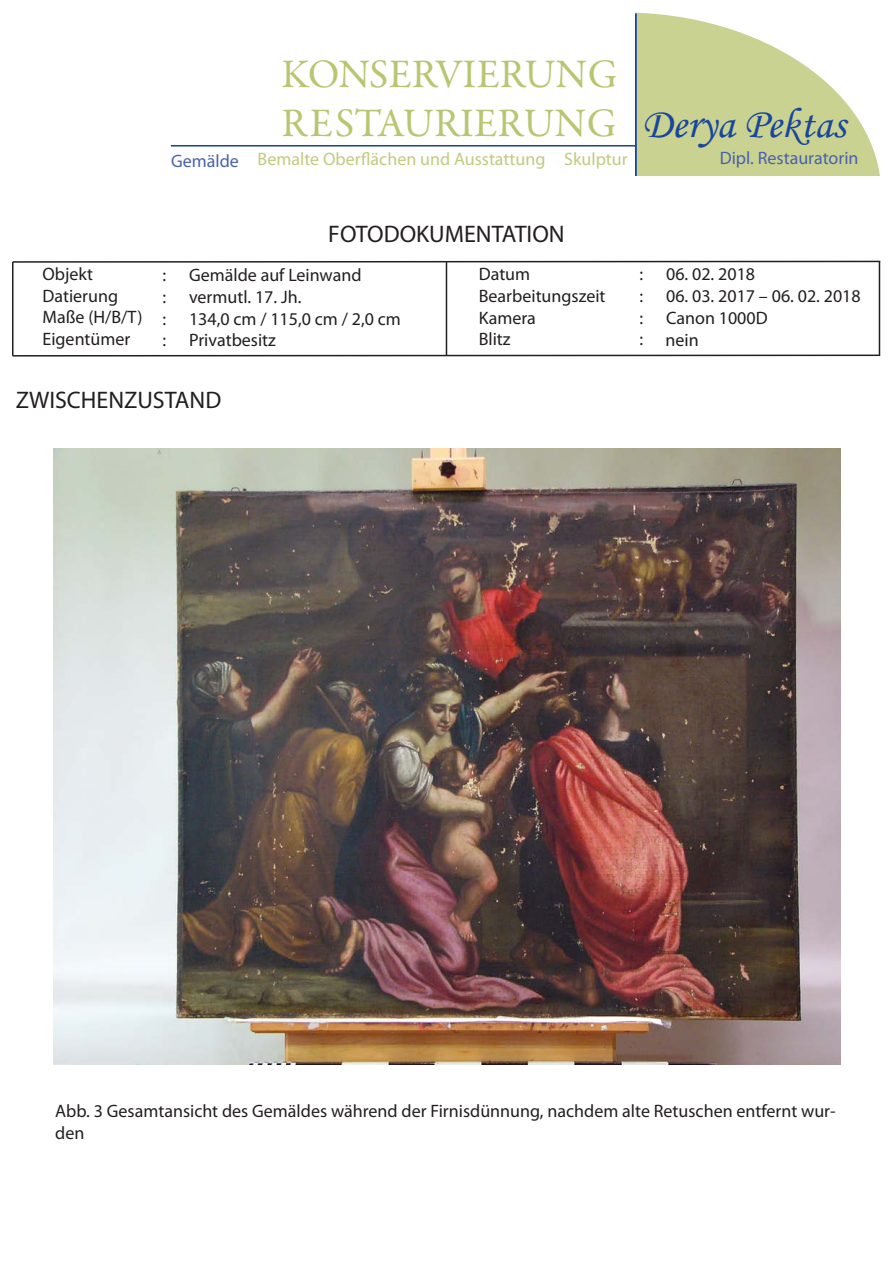
<style>
.page{position:relative;width:893px;height:1263px;background:#fff}
.page>*{position:absolute;margin:0;border:0;box-sizing:border-box;transform-origin:0 0}
.t1{font:42.75px "Monotype Corsiva";color:#18469d}
.t2{font:40.8px/48.9px "Garamond Premr Pro";letter-spacing:.005em;color:#bac571}
.t3{font:24px "Myriad Pro";color:#231f20}
.t4{font:18px/21.6px "Myriad Pro";color:#231f20}
.t5{font:18px "Myriad Pro";color:#c2ca7f}
.t6{font:18px "Myriad Pro";color:#4961ad}
.s1{color:#4961ad}
</style>
<div class="page">
<div style="left:362px;top:12px;width:519px;height:364px;background:#c9d291;border-radius:50%"></div>
<hr style="left:635px;top:13px;width:2px;height:163px;background:#18469d">
<div style="left:339px;top:0;width:295px;height:399px;background:#fff"></div>
<div style="left:628px;top:177px;width:265px;height:220px;background:#fff"></div>
<hr style="left:171px;top:145px;width:464px;height:2px;background:#18469d">
<svg style="left:12px;top:260px;width:869px;height:3px"></svg>
<svg style="left:12px;top:354px;width:869px;height:3px;background:#908e8f"></svg>
<hr style="left:446px;top:262px;width:1px;height:94px;background:#231f20">
<hr style="left:12px;top:262px;width:2px;height:94px;background:#231f20">
<hr style="left:879px;top:261px;width:1px;height:94px;background:#231f20">
<img style="left:54px;top:448px;width:787px;height:617px">
<h2 class="t2" style="left:282px;top:51px;width:337px">KONSERVIERUNG<br>RESTAURIERUNG</h2>
<p class="t5" style="left:171px;top:148px;width:458px"><span class="s1">Gemälde</span> Bemalte Oberflächen und Ausstattung Skulptur</p>
<h1 class="t1" style="left:642px;top:98px;width:205px">Derya Pektas</h1>
<p class="t6" style="left:720px;top:146px;width:140px">Dipl. Restauratorin</p>
<h3 class="t3" style="left:328px;top:219px;width:238px">FOTODOKUMENTATION</h3>
<p class="t4" style="left:43px;top:263px;width:102px">Objekt<br>Datierung<br>Maße (H/B/T)<br>Eigentümer</p>
<p class="t4" style="left:162px;top:264px;width:5px">:</p>
<p class="t4" style="left:189px;top:264px;width:174px">Gemälde auf Leinwand</p>
<p class="t4" style="left:162px;top:286px;width:5px">:</p>
<p class="t4" style="left:189px;top:286px;width:114px">vermutl. 17. Jh.</p>
<p class="t4" style="left:162px;top:307px;width:5px">:</p>
<p class="t4" style="left:189px;top:307px;width:213px">134,0 cm / 115,0 cm / 2,0 cm</p>
<p class="t4" style="left:162px;top:329px;width:5px">:</p>
<p class="t4" style="left:189px;top:329px;width:88px">Privatbesitz</p>
<p class="t3" style="left:16px;top:385px;width:207px">ZWISCHENZUSTAND</p>
<p class="t4" style="left:479px;top:263px;width:128px">Datum<br>Bearbeitungszeit<br>Kamera<br>Blitz</p>
<p class="t4" style="left:639px;top:263px;width:5px">:</p>
<p class="t4" style="left:666px;top:263px;width:90px">06. 02. 2018</p>
<p class="t4" style="left:639px;top:285px;width:5px">:</p>
<p class="t4" style="left:666px;top:285px;width:196px">06. 03. 2017 – 06. 02. 2018</p>
<p class="t4" style="left:639px;top:306px;width:5px">:</p>
<p class="t4" style="left:666px;top:306px;width:103px">Canon 1000D</p>
<p class="t4" style="left:639px;top:328px;width:5px">:</p>
<p class="t4" style="left:665px;top:329px;width:35px">nein</p>
<p class="t4" style="left:55px;top:1100px;width:782px">Abb. 3 Gesamtansicht des Gemäldes während der Firnisdünnung, nachdem alte Retuschen entfernt wur&shy;den</p>
</div>
